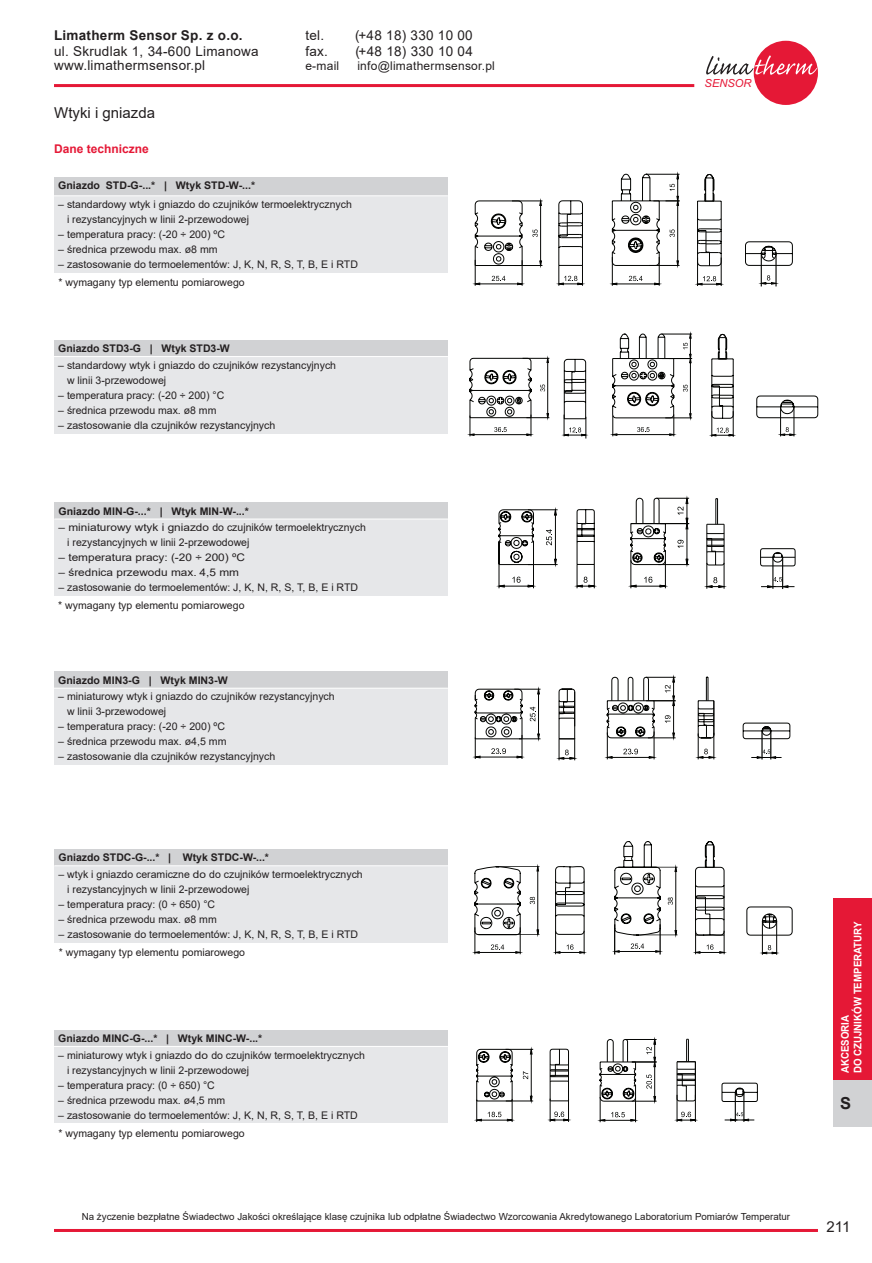
<style>
.page{position:relative;width:872px;height:1263px;background:#fff}
.page>*{position:absolute;margin:0;border:0;box-sizing:border-box;transform-origin:0 0}
.t1{font:700 16.5px "Arial";color:#231f20}
.t2{font:15px "Arial";color:#231f20}
.t3{font:13.5px/14.4px "Arial";letter-spacing:.02em;color:#231f20}
.t4{font:700 13.5px "Arial";letter-spacing:.02em;color:#231f20}
.t5{font:12px "Arial";letter-spacing:.02em;color:#231f20}
.t6{font:700 12px "Arial";color:#e51836}
.t7{font:italic 11.1px "Arial";color:#e51836}
.t8{font:10.5px/15px "Arial";color:#231f20}
.t9{font:700 10.5px "Arial";color:#231f20}
.t10{font:10.5px/15px "Arial";color:#231f20;scale:1.13 1}
.t11{font:700 10.5px/12.6px "Arial";color:#fff;scale:.93 1}
.t12{font:9.75px "Arial";color:#231f20}
</style>
<div class="page">
<hr style="left:54px;top:1229px;width:764px;height:3px;background:#e51836">
<div style="left:833px;top:898px;width:39px;height:182px;background:#e51836"></div>
<div style="left:833px;top:1080px;width:39px;height:46px;background:#d1d2d4"></div>
<div style="left:753px;top:41px;width:65px;height:64px;background:#e51836;border-radius:50%"></div>
<svg style="left:706px;top:55px;width:111px;height:20px"></svg>
<hr style="left:54px;top:84px;width:640px;height:3px;background:#e51836">
<div style="left:54px;top:672px;width:394px;height:16px;background:#d1d2d4"></div>
<div style="left:54px;top:688px;width:394px;height:77px;background:#e6e7e9"></div>
<hr style="left:54px;top:688px;width:394px;height:1px;background:#fff">
<svg style="left:745px;top:241px;width:48px;height:25px"></svg>
<svg style="left:474px;top:174px;width:248px;height:112px"></svg>
<hr style="left:775px;top:252px;width:1px;height:34px;background:#040503">
<hr style="left:761px;top:252px;width:1px;height:34px;background:#040503">
<svg style="left:761px;top:275px;width:15px;height:10px"></svg>
<svg style="left:474px;top:676px;width:316px;height:84px"></svg>
<hr style="left:762px;top:921px;width:1px;height:34px;background:#040503">
<hr style="left:776px;top:921px;width:1px;height:34px;background:#040503">
<svg style="left:474px;top:841px;width:319px;height:113px"></svg>
<svg style="left:756px;top:395px;width:62px;height:41px"></svg>
<svg style="left:469px;top:333px;width:265px;height:105px"></svg>
<svg style="left:721px;top:1082px;width:37px;height:20px"></svg>
<hr style="left:743px;top:1092px;width:1px;height:30px;background:#040503">
<hr style="left:735px;top:1092px;width:1px;height:30px;background:#040503">
<svg style="left:724px;top:1112px;width:30px;height:9px"></svg>
<svg style="left:476px;top:1038px;width:220px;height:84px"></svg>
<div style="left:54px;top:177px;width:394px;height:19px;background:#d1d2d4"></div>
<div style="left:54px;top:196px;width:394px;height:76px;background:#e6e7e9"></div>
<hr style="left:54px;top:195px;width:394px;height:1px;background:#fff">
<div style="left:54px;top:849px;width:394px;height:17px;background:#d1d2d4"></div>
<div style="left:54px;top:866px;width:394px;height:76px;background:#e6e7e9"></div>
<hr style="left:54px;top:865px;width:394px;height:1px;background:#fff">
<div style="left:54px;top:340px;width:394px;height:17px;background:#d1d2d4"></div>
<div style="left:54px;top:357px;width:394px;height:77px;background:#e6e7e9"></div>
<hr style="left:54px;top:356px;width:394px;height:1px;background:#fff">
<div style="left:54px;top:1030px;width:394px;height:16px;background:#d1d2d4"></div>
<div style="left:54px;top:1046px;width:394px;height:77px;background:#e6e7e9"></div>
<hr style="left:54px;top:1046px;width:394px;height:1px;background:#fff">
<div style="left:54px;top:502px;width:394px;height:17px;background:#d1d2d4"></div>
<div style="left:54px;top:519px;width:394px;height:77px;background:#e6e7e9"></div>
<hr style="left:54px;top:519px;width:394px;height:1px;background:#fff">
<svg style="left:498px;top:497px;width:297px;height:92px"></svg>
<p class="t4" style="left:54px;top:26px;width:190px">Limatherm Sensor Sp. z o.o.</p>
<p class="t3" style="left:54px;top:44px;width:206px">ul. Skrudlak 1, 34-600 Limanowa www.limathermsensor.pl</p>
<h2 class="t2" style="left:54px;top:102px;width:102px">Wtyki i gniazda</h2>
<p class="t6" style="left:54px;top:140px;width:96px">Dane techniczne</p>
<p class="t3" style="left:305px;top:28px;width:20px">tel.</p>
<p class="t3" style="left:355px;top:28px;width:119px">(+48 18) 330 10 00</p>
<p class="t3" style="left:305px;top:44px;width:24px">fax.</p>
<p class="t3" style="left:355px;top:44px;width:119px">(+48 18) 330 10 04</p>
<p class="t5" style="left:305px;top:58px;width:35px">e-mail</p>
<p class="t5" style="left:357px;top:58px;width:139px">info@limathermsensor.pl</p>
<p class="t9" style="left:58px;top:178px;width:198px">Gniazdo STD-G-...* | Wtyk STD-W-...*</p>
<p class="t8" style="left:67px;top:197px;width:286px;text-indent:-9px">– standardowy wtyk i gniazdo do czujników termoelektrycznych i rezystancyjnych w linii 2-przewodowej</p>
<p class="t8" style="left:58px;top:227px;width:168px">– temperatura pracy: (-20 ÷ 200) ºC</p>
<p class="t8" style="left:58px;top:242px;width:161px">– średnica przewodu max. ø8 mm</p>
<p class="t8" style="left:58px;top:257px;width:301px">– zastosowanie do termoelementów: J, K, N, R, S, T, B, E i RTD</p>
<p class="t8" style="left:59px;top:275px;width:188px">* wymagany typ elementu pomiarowego</p>
<p class="t9" style="left:58px;top:341px;width:173px">Gniazdo STD3-G | Wtyk STD3-W</p>
<p class="t8" style="left:67px;top:357px;width:271px;text-indent:-9px">– standardowy wtyk i gniazdo do czujników rezystancyjnych w linii 3-przewodowej</p>
<p class="t8" style="left:58px;top:387px;width:167px">– temperatura pracy: (-20 ÷ 200) °C</p>
<p class="t8" style="left:58px;top:402px;width:160px">– średnica przewodu max. ø8 mm</p>
<p class="t8" style="left:58px;top:417px;width:219px">– zastosowanie dla czujników rezystancyjnych</p>
<p class="t9" style="left:59px;top:503px;width:192px">Gniazdo MIN-G-...* | Wtyk MIN-W-...*</p>
<p class="t10" style="left:67px;top:520px;width:266px;text-indent:-9px">– miniaturowy wtyk i gniazdo do czujników termoelektrycznych i rezystancyjnych w linii 2-przewodowej</p>
<p class="t10" style="left:59px;top:550px;width:166px">– temperatura pracy: (-20 ÷ 200) ºC</p>
<p class="t10" style="left:59px;top:565px;width:161px">– średnica przewodu max. 4,5 mm</p>
<p class="t8" style="left:59px;top:580px;width:301px">– zastosowanie do termoelementów: J, K, N, R, S, T, B, E i RTD</p>
<p class="t8" style="left:58px;top:597px;width:188px">* wymagany typ elementu pomiarowego</p>
<p class="t9" style="left:58px;top:673px;width:171px">Gniazdo MIN3-G | Wtyk MIN3-W</p>
<p class="t8" style="left:67px;top:689px;width:269px;text-indent:-9px">– miniaturowy wtyk i gniazdo do czujników rezystancyjnych w linii 3-przewodowej</p>
<p class="t8" style="left:58px;top:719px;width:168px">– temperatura pracy: (-20 ÷ 200) ºC</p>
<p class="t8" style="left:58px;top:734px;width:170px">– średnica przewodu max. ø4,5 mm</p>
<p class="t8" style="left:58px;top:749px;width:219px">– zastosowanie dla czujników rezystancyjnych</p>
<p class="t9" style="left:59px;top:850px;width:212px">Gniazdo STDC-G-...* | Wtyk STDC-W-...*</p>
<p class="t8" style="left:67px;top:867px;width:297px;text-indent:-9px">– wtyk i gniazdo ceramiczne do do czujników termoelektrycznych i rezystancyjnych w linii 2-przewodowej</p>
<p class="t8" style="left:59px;top:897px;width:158px">– temperatura pracy: (0 ÷ 650) °C</p>
<p class="t8" style="left:59px;top:912px;width:160px">– średnica przewodu max. ø8 mm</p>
<p class="t8" style="left:59px;top:927px;width:301px">– zastosowanie do termoelementów: J, K, N, R, S, T, B, E i RTD</p>
<p class="t8" style="left:59px;top:944px;width:188px">* wymagany typ elementu pomiarowego</p>
<p class="t9" style="left:58px;top:1031px;width:205px">Gniazdo MINC-G-...* | Wtyk MINC-W-...*</p>
<p class="t8" style="left:67px;top:1047px;width:299px;text-indent:-9px">– miniaturowy wtyk i gniazdo do do czujników termoelektrycznych i rezystancyjnych w linii 2-przewodowej</p>
<p class="t8" style="left:58px;top:1077px;width:158px">– temperatura pracy: (0 ÷ 650) °C</p>
<p class="t8" style="left:58px;top:1092px;width:168px">– średnica przewodu max. ø4,5 mm</p>
<p class="t8" style="left:58px;top:1107px;width:301px">– zastosowanie do termoelementów: J, K, N, R, S, T, B, E i RTD</p>
<p class="t8" style="left:59px;top:1126px;width:188px">* wymagany typ elementu pomiarowego</p>
<p class="t7" style="left:704px;top:76px;width:48px">SENSOR</p>
<p class="t12" style="left:82px;top:1210px;width:710px">Na życzenie bezpłatne Świadectwo Jakości określające klasę czujnika lub odpłatne Świadectwo Wzorcowania Akredytowanego Laboratorium Pomiarów Temperatur</p>
<p class="t11" style="left:839px;top:1073px;width:165px;rotate:-90deg">AKCESORIA<br>DO CZUJNIKÓW TEMPERATURY</p>
<h1 class="t1" style="left:840px;top:1091px;width:13px">S</h1>
<h2 class="t2" style="left:826px;top:1216px;width:25px">211</h2>
</div>
